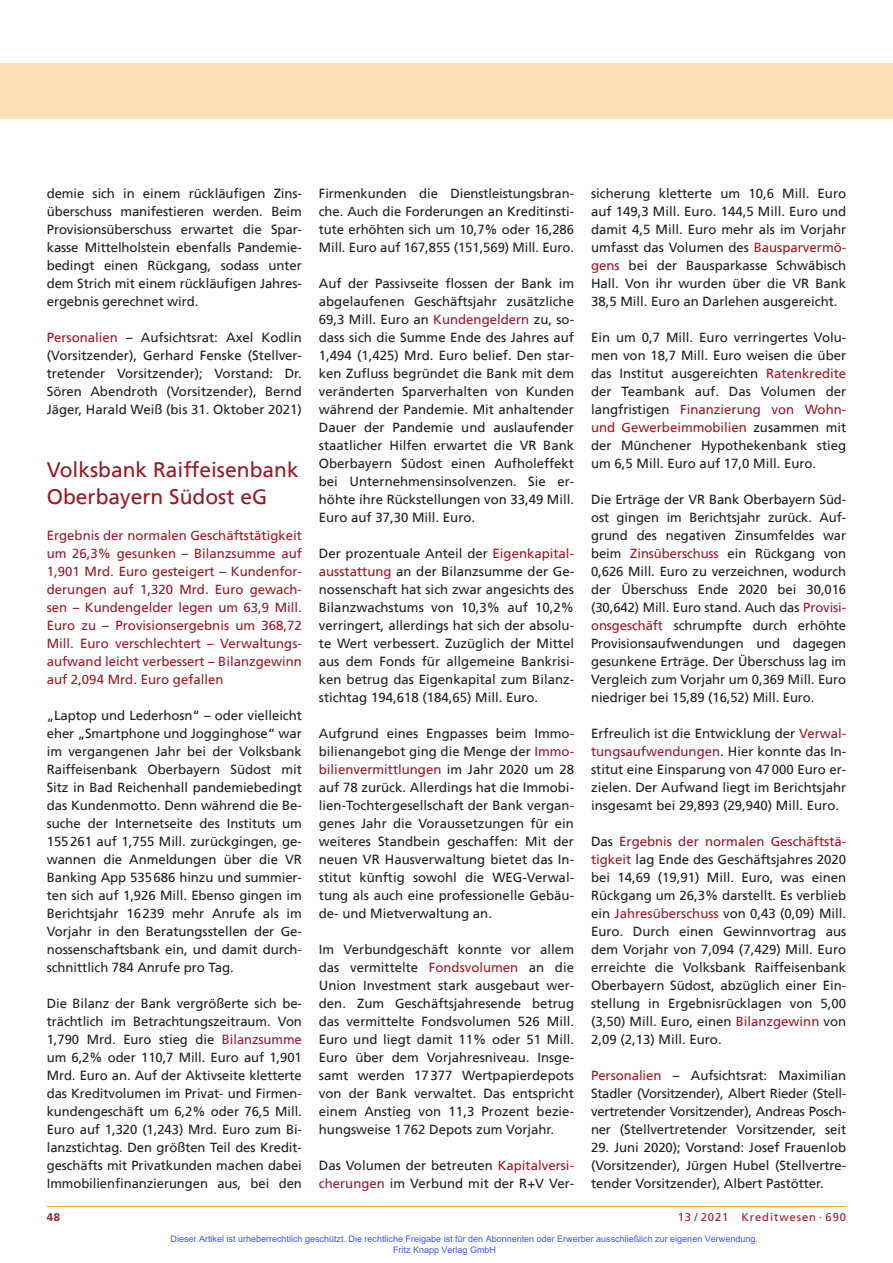
<style>
.page{position:relative;width:893px;height:1263px;background:#fff}
.page>*{position:absolute;margin:0;border:0;box-sizing:border-box;transform-origin:0 0}
.t1{font:21px/27px "Frutiger";color:#981a26}
.t2{font:13.2px/18px "Frutiger";color:#231f20;text-align:justify}
.t3{font:13.2px/18px "Frutiger";color:#981a26;text-align:justify}
.t4{font:11.25px "Frutiger";letter-spacing:.08em;color:#981a26}
.t5{font:700 11.25px "Frutiger";color:#981a26}
.t6{font:9px/10.8px "Arial";color:#4054ff}
.s1{color:#981a26}
</style>
<div class="page">
<hr style="left:47px;top:1206px;width:799px;height:1px;background:#f1a31e">
<div style="left:0;top:64px;width:893px;height:55px;background:#fbdfb5"></div>
<p class="t2" style="left:47px;top:185px;width:257px">demie sich in einem rückläufigen Zins&shy;überschuss manifestieren werden. Beim Provisionsüberschuss erwartet die Spar&shy;kasse Mittelholstein ebenfalls Pandemie&shy;bedingt einen Rückgang, sodass unter dem Strich mit einem rückläufigen Jahres&shy;ergebnis gerechnet wird.</p>
<p class="t2" style="left:47px;top:329px;width:257px"><span class="s1">Personalien</span> – Aufsichtsrat: Axel Kodlin (Vorsitzender), Gerhard Fenske (Stellver&shy;tretender Vorsitzender); Vorstand: Dr.<br>Sören Abendroth (Vorsitzender), Bernd Jäger, Harald Weiß (bis 31. Oktober 2021)</p>
<h1 class="t1" style="left:47px;top:457px;width:253px">Volksbank Raiffeisenbank<br>Oberbayern Südost eG</h1>
<p class="t3" style="left:47px;top:527px;width:257px">Ergebnis der normalen Geschäftstätigkeit um 26,3% gesunken – Bilanzsumme auf 1,901 Mrd. Euro gesteigert – Kundenfor&shy;derungen auf 1,320 Mrd. Euro gewach&shy;sen – Kundengelder legen um 63,9 Mill.<br>Euro zu – Provisionsergebnis um 368,72<br>Mill. Euro verschlechtert – Verwaltungs&shy;aufwand leicht verbessert – Bilanzgewinn auf 2,094 Mrd. Euro gefallen</p>
<p class="t2" style="left:47px;top:707px;width:257px">„Laptop und Lederhosn“ – oder vielleicht eher „Smartphone und Jogginghose“ war im vergangenen Jahr bei der Volksbank Raiffeisenbank Oberbayern Südost mit Sitz in Bad Reichenhall pandemiebedingt das Kundenmotto. Denn während die Be&shy;suche der Internetseite des Instituts um 155261 auf 1,755 Mill. zurückgingen, ge&shy;wannen die Anmeldungen über die VR Banking App 535686 hinzu und summier&shy;ten sich auf 1,926 Mill. Ebenso gingen im Berichtsjahr 16239 mehr Anrufe als im Vorjahr in den Beratungsstellen der Ge&shy;nossenschaftsbank ein, und damit durch&shy;schnittlich 784 Anrufe pro Tag.</p>
<p class="t2" style="left:47px;top:995px;width:257px">Die Bilanz der Bank vergrößerte sich be&shy;trächtlich im Betrachtungszeitraum. Von 1,790 Mrd. Euro stieg die <span class="s1">Bilanzsumme </span>um 6,2% oder 110,7 Mill. Euro auf 1,901<br>Mrd. Euro an. Auf der Aktivseite kletterte das Kreditvolumen im Privat- und Firmen&shy;kundengeschäft um 6,2% oder 76,5 Mill.<br>Euro auf 1,320 (1,243) Mrd. Euro zum Bi&shy;lanzstichtag. Den größten Teil des Kredit&shy;geschäfts mit Privatkunden machen dabei Immobilienfinanzierungen aus, bei den</p>
<p class="t2" style="left:319px;top:185px;width:257px">Firmenkunden die Dienstleistungsbran&shy;che. Auch die Forderungen an Kreditinsti&shy;tute erhöhten sich um 10,7% oder 16,286<br>Mill. Euro auf 167,855 (151,569) Mill. Euro.</p>
<p class="t2" style="left:319px;top:275px;width:257px">Auf der Passivseite flossen der Bank im abgelaufenen Geschäftsjahr zusätzliche 69,3 Mill. Euro an <span class="s1">Kundengeldern</span> zu, so&shy;dass sich die Summe Ende des Jahres auf 1,494 (1,425) Mrd. Euro belief. Den star&shy;ken Zufluss begründet die Bank mit dem veränderten Sparverhalten von Kunden während der Pandemie. Mit anhaltender Dauer der Pandemie und auslaufender staatlicher Hilfen erwartet die VR Bank Oberbayern Südost einen Aufholeffekt bei Unternehmensinsolvenzen. Sie er&shy;höhte ihre Rückstellungen von 33,49 Mill.<br>Euro auf 37,30 Mill. Euro.</p>
<p class="t2" style="left:319px;top:545px;width:257px">Der prozentuale Anteil der <span class="s1">Eigenkapital&shy;ausstattung</span> an der Bilanzsumme der Ge&shy;nossenschaft hat sich zwar angesichts des Bilanzwachstums von 10,3% auf 10,2% verringert, allerdings hat sich der absolu&shy;te Wert verbessert. Zuzüglich der Mittel aus dem Fonds für allgemeine Bankrisi&shy;ken betrug das Eigenkapital zum Bilanz&shy;stichtag 194,618 (184,65) Mill. Euro.</p>
<p class="t2" style="left:319px;top:725px;width:257px">Aufgrund eines Engpasses beim Immo&shy;bilienangebot ging die Menge der <span class="s1">Immo&shy;bilienvermittlungen</span> im Jahr 2020 um 28 auf 78 zurück. Allerdings hat die Immobi&shy;lien-Tochtergesellschaft der Bank vergan&shy;genes Jahr die Voraussetzungen für ein weiteres Standbein geschaffen: Mit der neuen VR Hausverwaltung bietet das In&shy;stitut künftig sowohl die WEG-Verwal&shy;tung als auch eine professionelle Gebäu&shy;de- und Mietverwaltung an.</p>
<p class="t2" style="left:319px;top:941px;width:257px">Im Verbundgeschäft konnte vor allem das vermittelte <span class="s1">Fondsvolumen</span> an die Union Investment stark ausgebaut wer&shy;den. Zum Geschäftsjahresende betrug das vermittelte Fondsvolumen 526 Mill.<br>Euro und liegt damit 11% oder 51 Mill.<br>Euro über dem Vorjahresniveau. Insge&shy;samt werden 17377 Wertpapierdepots von der Bank verwaltet. Das entspricht einem Anstieg von 11,3 Prozent bezie&shy;hungsweise 1762 Depots zum Vorjahr.</p>
<p class="t2" style="left:319px;top:1157px;width:257px">Das Volumen der betreuten <span class="s1">Kapitalversi&shy;cherungen</span> im Verbund mit der R+V Ver-</p>
<p class="t2" style="left:591px;top:185px;width:257px">sicherung kletterte um 10,6 Mill. Euro auf 149,3 Mill. Euro. 144,5 Mill. Euro und damit 4,5 Mill. Euro mehr als im Vorjahr umfasst das Volumen des <span class="s1">Bausparvermö&shy;gens</span> bei der Bausparkasse Schwäbisch Hall. Von ihr wurden über die VR Bank 38,5 Mill. Euro an Darlehen ausgereicht.</p>
<p class="t2" style="left:591px;top:329px;width:257px">Ein um 0,7 Mill. Euro verringertes Volu&shy;men von 18,7 Mill. Euro weisen die über das Institut ausgereichten <span class="s1">Ratenkredite </span>der Teambank auf. Das Volumen der langfristigen <span class="s1">Finanzierung von Wohn&shy;und Gewerbeimmobilien</span> zusammen mit der Münchener Hypothekenbank stieg um 6,5 Mill. Euro auf 17,0 Mill. Euro.</p>
<p class="t2" style="left:591px;top:491px;width:257px">Die Erträge der VR Bank Oberbayern Süd&shy;ost gingen im Berichtsjahr zurück. Auf&shy;grund des negativen Zinsumfeldes war beim <span class="s1">Zinsüberschuss</span> ein Rückgang von 0,626 Mill. Euro zu verzeichnen, wodurch der Überschuss Ende 2020 bei 30,016 (30,642) Mill. Euro stand. Auch das <span class="s1">Provisi&shy;onsgeschäft</span> schrumpfte durch erhöhte Provisionsaufwendungen und dagegen gesunkene Erträge. Der Überschuss lag im Vergleich zum Vorjahr um 0,369 Mill. Euro niedriger bei 15,89 (16,52) Mill. Euro.</p>
<p class="t2" style="left:591px;top:725px;width:257px">Erfreulich ist die Entwicklung der <span class="s1">Verwal&shy;tungsaufwendungen</span>. Hier konnte das In&shy;stitut eine Einsparung von 47000 Euro er&shy;zielen. Der Aufwand liegt im Berichtsjahr insgesamt bei 29,893 (29,940) Mill. Euro.</p>
<p class="t2" style="left:591px;top:833px;width:257px">Das <span class="s1">Ergebnis der normalen Geschäftstä&shy;tigkeit</span> lag Ende des Geschäftsjahres 2020 bei 14,69 (19,91) Mill. Euro, was einen Rückgang um 26,3% darstellt. Es verblieb ein <span class="s1">Jahresüberschuss</span> von 0,43 (0,09) Mill.<br>Euro. Durch einen Gewinnvortrag aus dem Vorjahr von 7,094 (7,429) Mill. Euro erreichte die Volksbank Raiffeisenbank Oberbayern Südost, abzüglich einer Ein&shy;stellung in Ergebnisrücklagen von 5,00 (3,50) Mill. Euro, einen <span class="s1">Bilanzgewinn</span> von 2,09 (2,13) Mill. Euro.</p>
<p class="t2" style="left:591px;top:1067px;width:257px"><span class="s1">Personalien</span> – Aufsichtsrat: Maximilian Stadler (Vorsitzender), Albert Rieder (Stell&shy;vertretender Vorsitzender), Andreas Posch&shy;ner (Stellvertretender Vorsitzender, seit</p>
<p class="t2" style="left:591px;top:1139px;width:257px">29. Juni 2020); Vorstand: Josef Frauenlob (Vorsitzender), Jürgen Hubel (Stellvertre&shy;tender Vorsitzender), Albert Pastötter.</p>
<p class="t5" style="left:47px;top:1211px;width:15px">48</p>
<p class="t4" style="left:678px;top:1211px;width:170px">13 / 2021 Kreditwesen · 690</p>
<p class="t6" style="left:393px;top:1233px;width:366px;text-indent:-223px">Dieser Artikel ist urheberrechtlich geschützt. Die rechtliche Freigabe ist für den Abonnenten oder Erwerber ausschließlich zur eigenen Verwendung.<br>Fritz Knapp Verlag GmbH</p>
</div>
